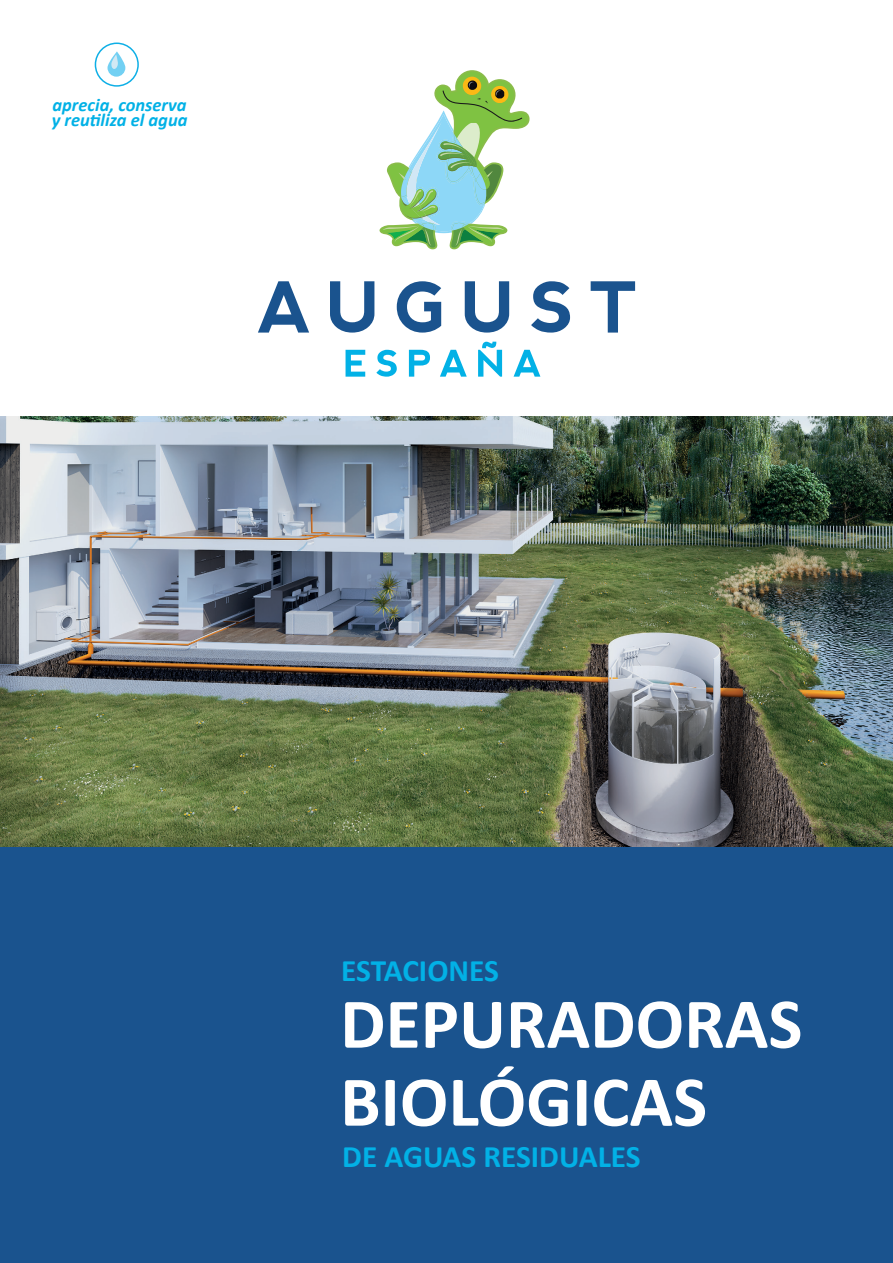
<style>
.page{position:relative;width:893px;height:1263px;background:#fff}
.page>*{position:absolute;margin:0;border:0;box-sizing:border-box;transform-origin:0 0}
.t1{font:700 72px/78px "Calibri";color:#fff}
.t2{font:700 31.35px "Calibri";color:#02b1e6}
.t3{font:italic 700 18.45px/15.5px "Calibri";color:#02b1e6}
</style>
<div class="page">
<div style="left:0;top:846px;width:893px;height:417px;background:#1a538e"></div>
<img style="left:0;top:417px;width:893px;height:429px">
<svg style="left:107px;top:51px;width:18px;height:26px"></svg>
<div style="left:95px;top:43px;width:44px;height:44px;border:2px solid #0eafe6;border-radius:50%"></div>
<svg style="left:258px;top:281px;width:51px;height:52px"></svg>
<svg style="left:330px;top:281px;width:44px;height:52px"></svg>
<svg style="left:397px;top:281px;width:44px;height:52px"></svg>
<svg style="left:465px;top:281px;width:44px;height:52px"></svg>
<svg style="left:531px;top:281px;width:39px;height:52px"></svg>
<svg style="left:591px;top:281px;width:44px;height:52px"></svg>
<svg style="left:379px;top:70px;width:151px;height:179px"></svg>
<svg style="left:346px;top:350px;width:19px;height:27px"></svg>
<svg style="left:376px;top:350px;width:21px;height:27px"></svg>
<svg style="left:409px;top:350px;width:21px;height:27px"></svg>
<svg style="left:440px;top:350px;width:27px;height:27px"></svg>
<svg style="left:514px;top:350px;width:26px;height:27px"></svg>
<svg style="left:478px;top:342px;width:24px;height:35px"></svg>
<p class="t3" style="left:52px;top:96px;width:137px">aprecia, conserva y reutiliza el agua</p>
<h2 class="t2" style="left:341px;top:948px;width:159px">ESTACIONES</h2>
<h1 class="t1" style="left:340px;top:982px;width:464px">DEPURADORAS<br>BIOLÓGICAS</h1>
<h2 class="t2" style="left:342px;top:1134px;width:300px">DE AGUAS RESIDUALES</h2>
</div>
